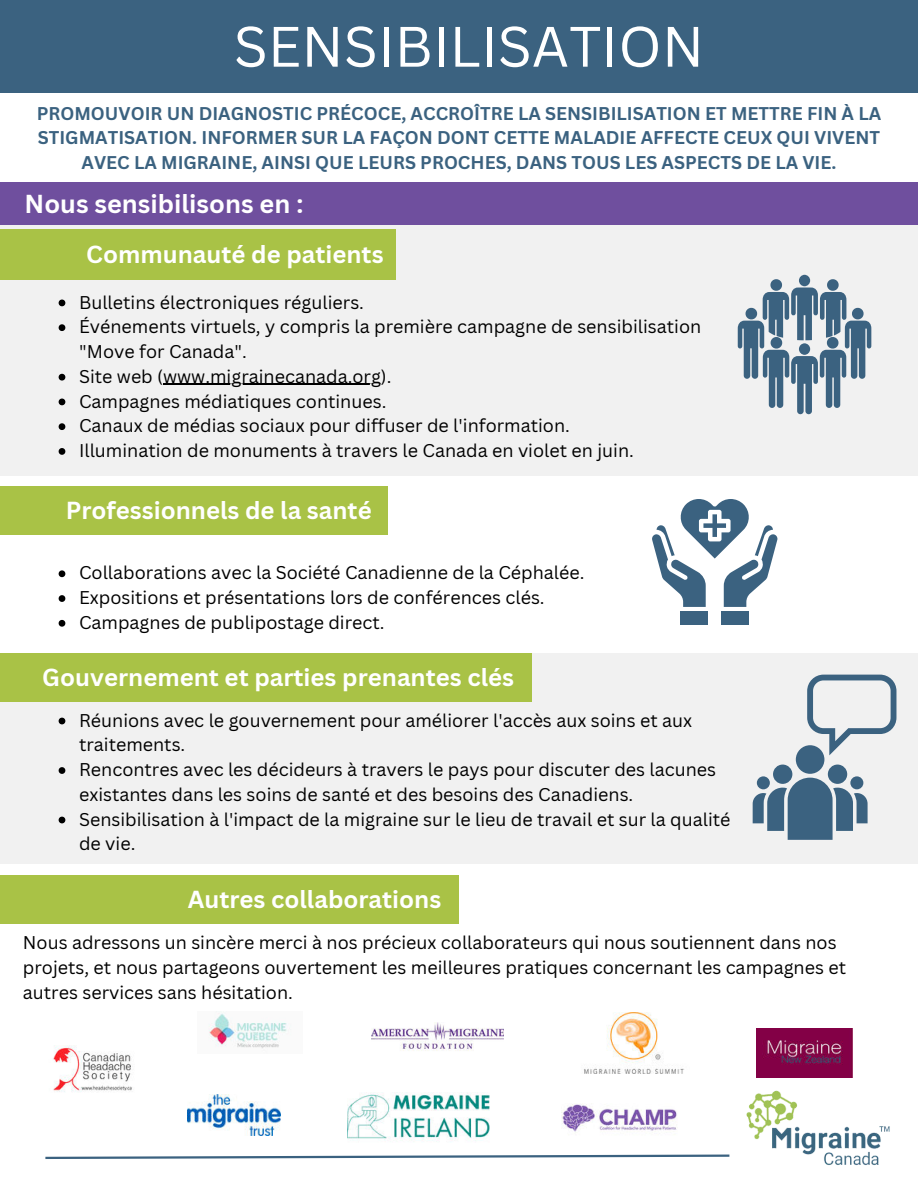
<style>
.page{position:relative;width:918px;height:1188px;background:#fff}
.page>*{position:absolute;margin:0;border:0;box-sizing:border-box;transform-origin:0 0}
.t1{font:55.65px "Canva Sans";color:#fff}
.t2{font:700 25.35px "Canva Sans";color:#fff}
.t3{font:700 24px "Canva Sans";color:#fff}
.t4{font:18px/24.8px "Canva Sans";color:#000}
.t5{font:700 18px/24.8px "Canva Sans";color:#3b6280;text-align:center}
</style>
<div class="page">
<div style="left:0;top:0;width:918px;height:93px;background:#3b6280"></div>
<img style="left:747px;top:1091px;width:143px;height:75px">
<svg style="left:45px;top:1154px;width:685px;height:5px"></svg>
<div style="left:0;top:212px;width:918px;height:263px;background:#f1f1f1"></div>
<div style="left:0;top:230px;width:396px;height:50px;background:#a9c246"></div>
<div style="left:0;top:487px;width:387px;height:48px;background:#a9c246"></div>
<img style="left:53px;top:1046px;width:79px;height:46px">
<div style="left:0;top:653px;width:918px;height:210px;background:#f1f1f1"></div>
<div style="left:0;top:653px;width:532px;height:48px;background:#a9c246"></div>
<div style="left:0;top:876px;width:459px;height:48px;background:#a9c246"></div>
<img style="left:209px;top:1013px;width:82px;height:36px">
<img style="left:187px;top:1095px;width:94px;height:40px">
<img style="left:372px;top:1022px;width:131px;height:29px">
<img style="left:561px;top:1103px;width:116px;height:29px">
<img style="left:348px;top:1093px;width:142px;height:48px">
<img style="left:757px;top:1028px;width:95px;height:50px">
<img style="left:584px;top:1012px;width:100px;height:61px">
<div style="left:722px;top:611px;width:27px;height:14px;background:#3b6280"></div>
<div style="left:681px;top:611px;width:27px;height:14px;background:#3b6280"></div>
<svg style="left:652px;top:499px;width:125px;height:108px"></svg>
<div style="left:0;top:183px;width:918px;height:42px;background:#6f4f9e"></div>
<svg style="left:850px;top:776px;width:13px;height:13px"></svg>
<svg style="left:757px;top:776px;width:13px;height:13px"></svg>
<div style="left:828px;top:765px;width:19px;height:19px;background:#3b6280;border-radius:50%"></div>
<div style="left:773px;top:765px;width:19px;height:19px;background:#3b6280;border-radius:50%"></div>
<div style="left:796px;top:745px;width:28px;height:29px;background:#3b6280;border-radius:50%"></div>
<svg style="left:753px;top:778px;width:115px;height:62px"></svg>
<svg style="left:807px;top:675px;width:89px;height:80px"></svg>
<div style="left:799px;top:275px;width:11px;height:11px;background:#3b6280;border-radius:50%"></div>
<svg style="left:738px;top:279px;width:133px;height:135px"></svg>
<svg style="left:59px;top:570px;width:6px;height:7px"></svg>
<svg style="left:59px;top:595px;width:6px;height:7px"></svg>
<svg style="left:59px;top:620px;width:6px;height:7px"></svg>
<svg style="left:59px;top:718px;width:6px;height:6px"></svg>
<svg style="left:59px;top:767px;width:6px;height:7px"></svg>
<svg style="left:59px;top:817px;width:6px;height:6px"></svg>
<svg style="left:59px;top:300px;width:6px;height:6px"></svg>
<svg style="left:59px;top:324px;width:6px;height:7px"></svg>
<svg style="left:59px;top:374px;width:6px;height:7px"></svg>
<hr style="left:163px;top:384px;width:218px;height:1px;background:#000">
<svg style="left:59px;top:399px;width:6px;height:6px"></svg>
<svg style="left:59px;top:423px;width:6px;height:7px"></svg>
<svg style="left:59px;top:448px;width:6px;height:7px"></svg>
<h1 class="t1" style="left:234px;top:14px;width:472px">SENSIBILISATION</h1>
<p class="t5" style="left:37px;top:101px;width:846px">PROMOUVOIR UN DIAGNOSTIC PRÉCOCE, ACCROÎTRE LA SENSIBILISATION ET METTRE FIN À LA<br>STIGMATISATION. INFORMER SUR LA FAÇON DONT CETTE MALADIE AFFECTE CEUX QUI VIVENT<br>AVEC LA MIGRAINE, AINSI QUE LEURS PROCHES, DANS TOUS LES ASPECTS DE LA VIE.</p>
<h2 class="t2" style="left:25px;top:189px;width:280px">Nous sensibilisons en :</h2>
<h3 class="t3" style="left:86px;top:240px;width:299px">Communauté de patients</h3>
<p class="t4" style="left:79px;top:290px;width:624px">Bulletins électroniques réguliers.<br>Événements virtuels, y compris la première campagne de sensibilisation</p>
<p class="t4" style="left:79px;top:364px;width:556px">Site web (www.migrainecanada.org).<br>Campagnes médiatiques continues.<br>Canaux de médias sociaux pour diffuser de l'information.<br>Illumination de monuments à travers le Canada en violet en juin.</p>
<p class="t4" style="left:79px;top:339px;width:169px">"Move for Canada".</p>
<h3 class="t3" style="left:66px;top:496px;width:307px">Professionnels de la santé</h3>
<p class="t4" style="left:79px;top:561px;width:507px">Collaborations avec la Société Canadienne de la Céphalée.<br>Expositions et présentations lors de conférences clés.<br>Campagnes de publipostage direct.</p>
<h3 class="t3" style="left:42px;top:663px;width:473px">Gouvernement et parties prenantes clés</h3>
<p class="t4" style="left:79px;top:708px;width:653px">Réunions avec le gouvernement pour améliorer l'accès aux soins et aux traitements.<br>Rencontres avec les décideurs à travers le pays pour discuter des lacunes existantes dans les soins de santé et des besoins des Canadiens.<br>Sensibilisation à l'impact de la migraine sur le lieu de travail et sur la qualité de vie.</p>
<h3 class="t3" style="left:188px;top:885px;width:255px">Autres collaborations</h3>
<p class="t4" style="left:23px;top:931px;width:825px">Nous adressons un sincère merci à nos précieux collaborateurs qui nous soutiennent dans nos projets, et nous partageons ouvertement les meilleures pratiques concernant les campagnes et autres services sans hésitation.</p>
</div>
